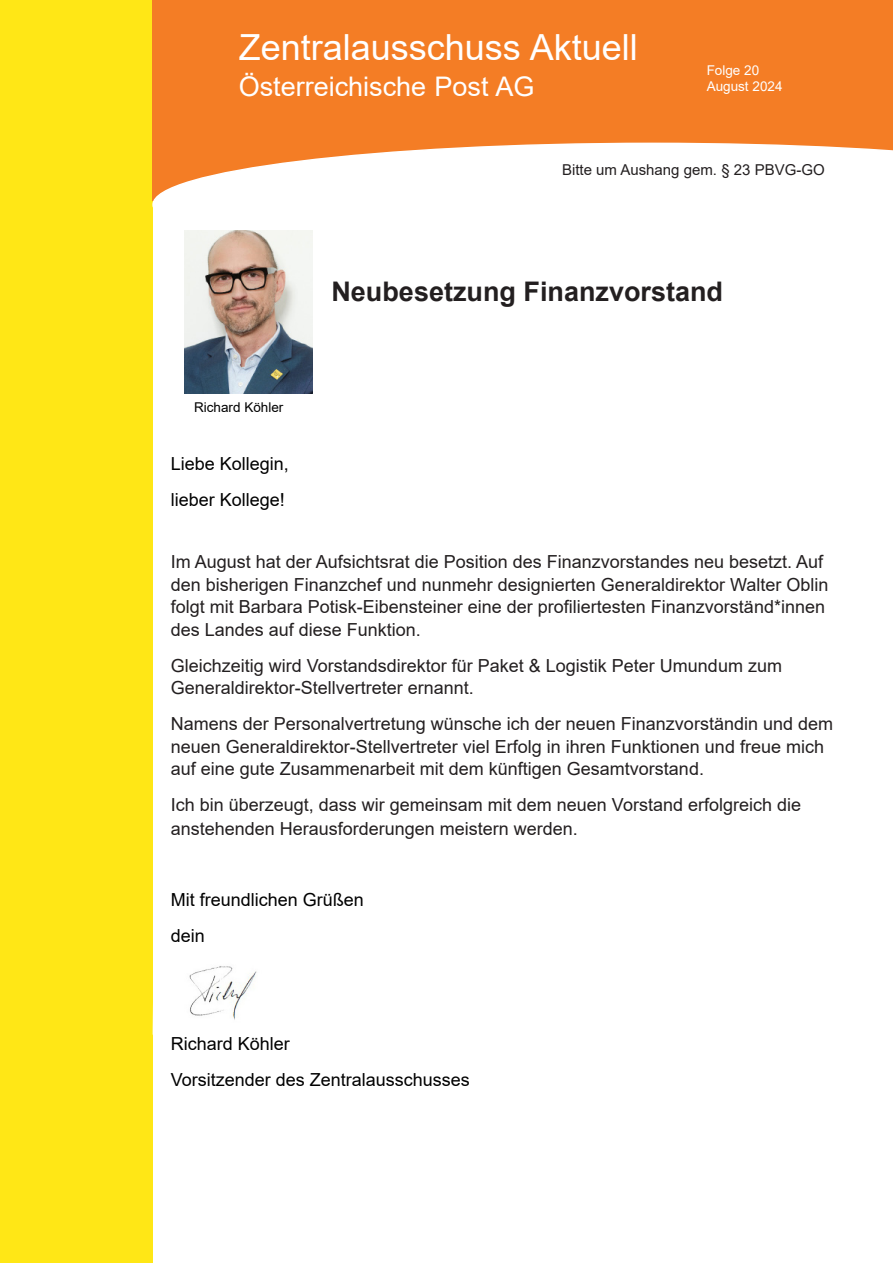
<style>
.page{position:relative;width:893px;height:1263px;background:#fff}
.page>*{position:absolute;margin:0;border:0;box-sizing:border-box;transform-origin:0 0}
.t1{font:36px "Arial";color:#fff}
.Absatz{font:700 27px "Arial";color:#231f20}
.t2{font:27px "Arial";color:#fff}
.Absatz-2{font:18px/22.5px "Arial";color:#231f20}
.Absatz-3{font:18px "Arial";color:#000}
.Absatzformat_5{font:18px "Arial";color:#000}
.t3{font:15px "Arial";color:#231f20}
.t4{font:13.5px "Arial";color:#fff}
.t5{font:13.5px "Arial";color:#000}
</style>
<div class="page">
<div style="left:0;top:0;width:152px;height:1263px;background:#ffe716"></div>
<img style="left:189px;top:966px;width:68px;height:54px">
<div style="left:152px;top:0;width:741px;height:200px;background:#f47d25"></div>
<svg style="left:152px;top:143px;width:741px;height:124px"></svg>
<img style="left:184px;top:231px;width:128px;height:162px">
<p class="t1" style="left:239px;top:22px;width:401px">Zentralausschuss Aktuell</p>
<p class="t2" style="left:239px;top:68px;width:297px">Österreichische Post AG</p>
<p class="t4" style="left:707px;top:61px;width:54px">Folge 20</p>
<p class="t4" style="left:707px;top:77px;width:77px">August 2024</p>
<p class="t3" style="left:562px;top:160px;width:264px">Bitte um Aushang gem. § 23 PBVG-GO</p>
<p class="t5" style="left:194px;top:398px;width:91px">Richard Köhler</p>
<p class="Absatz-3" style="left:171px;top:451px;width:120px">Liebe Kollegin,</p>
<p class="Absatz-3" style="left:171px;top:487px;width:116px">lieber Kollege!</p>
<p class="Absatz" style="left:331px;top:273px;width:393px">Neubesetzung Finanzvorstand</p>
<p class="Absatz-2" style="left:171px;top:550px;width:659px">Im August hat der Aufsichtsrat die Position des Finanzvorstandes neu besetzt. Auf den bisherigen Finanzchef und nunmehr designierten Generaldirektor Walter Oblin folgt mit Barbara Potisk-Eibensteiner eine der profiliertesten Finanzvorständ*innen des Landes auf diese Funktion.</p>
<p class="Absatz-2" style="left:171px;top:654px;width:613px">Gleichzeitig wird Vorstandsdirektor für Paket &amp; Logistik Peter Umundum zum<br>Generaldirektor-Stellvertreter ernannt.</p>
<p class="Absatz-2" style="left:171px;top:712px;width:664px">Namens der Personalvertretung wünsche ich der neuen Finanzvorständin und dem neuen Generaldirektor-Stellvertreter viel Erfolg in ihren Funktionen und freue mich auf eine gute Zusammenarbeit mit dem künftigen Gesamtvorstand.</p>
<p class="Absatz-2" style="left:171px;top:793px;width:632px;line-height:24px">Ich bin überzeugt, dass wir gemeinsam mit dem neuen Vorstand erfolgreich die anstehenden Herausforderungen meistern werden.</p>
<p class="Absatzformat_5" style="left:171px;top:887px;width:195px">Mit freundlichen Grüßen</p>
<p class="Absatz-3" style="left:171px;top:923px;width:36px">dein</p>
<p class="Absatz-3" style="left:171px;top:1031px;width:121px">Richard Köhler</p>
<p class="Absatz-3" style="left:171px;top:1067px;width:301px">Vorsitzender des Zentralausschusses</p>
</div>
